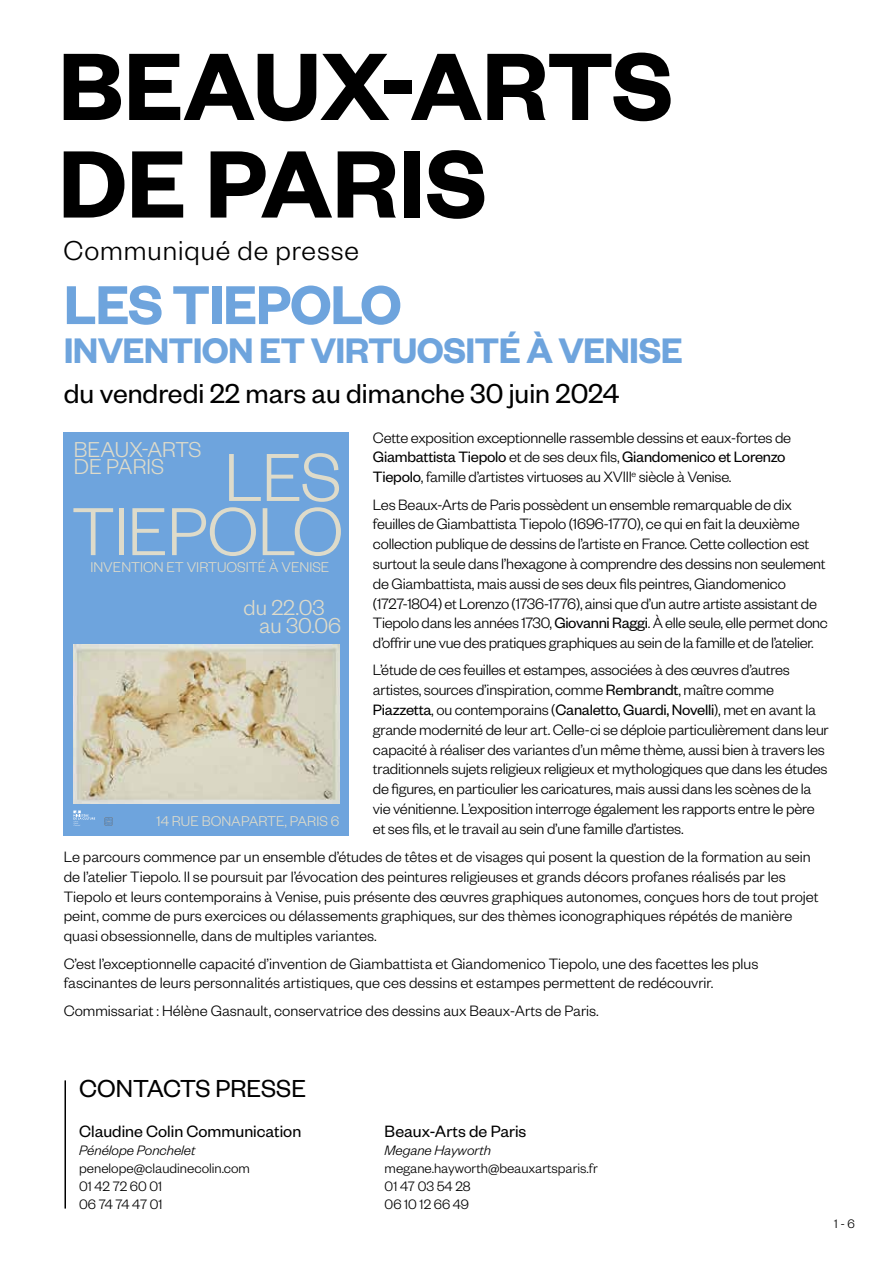
<style>
.page{position:relative;width:893px;height:1263px;background:#fff}
.page>*{position:absolute;margin:0;border:0;box-sizing:border-box;transform-origin:0 0}
.t1{font:600 105px/97.5px "Founders Grotesk";color:#000}
.t2{font:300 74.55px/54.2px "Founders Grotesk";letter-spacing:-.01em;color:#dedbca;text-align:right}
.t3{font:600 60px "Founders Grotesk";letter-spacing:-.02em;color:#6ea4dd}
.t4{font:600 39px "Founders Grotesk";letter-spacing:-.02em;color:#6ea4dd}
.t5{font:30px "Founders Grotesk";color:#000}
.t6{font:300 30px "Founders Grotesk";letter-spacing:.03em;color:#000}
.t7{font:27px "Founders Grotesk";color:#000}
.t8{font:300 23.7px/17.4px "Founders Grotesk";color:#dedbca}
.t9{font:18px "Founders Grotesk";color:#000}
.t10{font:300 16.5px/19.8px "Founders Grotesk";letter-spacing:-.015em;color:#000}
.t11{font:300 15.6px "Founders Grotesk";color:#dedbca}
.t12{font:300 15px/18px "Founders Grotesk";color:#000}
.t13{font:italic 300 15px "Founders Grotesk";color:#000}
.t14{font:300 13.5px "Founders Grotesk";color:#000}
.s1{font-weight:400}
</style>
<div class="page">
<div style="left:64px;top:432px;width:285px;height:403px;background:#6ea4dd"></div>
<img style="left:73px;top:645px;width:266px;height:158px">
<svg style="left:73px;top:810px;width:22px;height:16px"></svg>
<svg style="left:104px;top:817px;width:9px;height:9px"></svg>
<hr style="left:64px;top:1080px;width:2px;height:128px;background:#000">
<h1 class="t1" style="left:58px;top:32px;width:617px">BEAUX-ARTS<br>DE PARIS</h1>
<h3 class="t6" style="left:64px;top:233px;width:297px">Communiqué de presse</h3>
<h3 class="t3" style="left:64px;top:267px;width:339px">LES TIEPOLO</h3>
<h3 class="t4" style="left:64px;top:326px;width:621px">INVENTION ET VIRTUOSITÉ À VENISE</h3>
<h3 class="t5" style="left:64px;top:375px;width:557px">du vendredi 22 mars au dimanche 30 juin 2024</h3>
<p class="t10" style="left:373px;top:427px;width:420px">Cette exposition exceptionnelle rassemble dessins et eaux-fortes de<br><span class="s1">Giambattista Tiepolo</span> et de ses deux fils, <span class="s1">Giandomenico et Lorenzo<br>Tiepolo</span>, famille d’artistes virtuoses au XVIII<sup>e</sup> siècle à Venise.</p>
<p class="t10" style="left:373px;top:493px;width:456px">Les Beaux-Arts de Paris possèdent un ensemble remarquable de dix feuilles de Giambattista Tiepolo (1696-1770), ce qui en fait la deuxième collection publique de dessins de l’artiste en France. Cette collection est surtout la seule dans l’hexagone à comprendre des dessins non seulement de Giambattista, mais aussi de ses deux fils peintres, Giandomenico (1727-1804) et Lorenzo (1736-1776), ainsi que d’un autre artiste assistant de Tiepolo dans les années 1730, <span class="s1">Giovanni Raggi</span>. À elle seule, elle permet donc d’offrir une vue des pratiques graphiques au sein de la famille et de l’atelier.</p>
<p class="t10" style="left:373px;top:659px;width:457px">L’étude de ces feuilles et estampes, associées à des œuvres d’autres artistes, sources d’inspiration, comme <span class="s1">Rembrandt</span>, maître comme <span class="s1">Piazzetta</span>, ou contemporains (<span class="s1">Canaletto, Guardi, Novelli</span>), met en avant la grande modernité de leur art. Celle-ci se déploie particulièrement dans leur capacité à réaliser des variantes d’un même thème, aussi bien à travers les traditionnels sujets religieux religieux et mythologiques que dans les études de figures, en particulier les caricatures, mais aussi dans les scènes de la vie vénitienne. L’exposition interroge également les rapports entre le père et ses fils, et le travail au sein d’une famille d’artistes.</p>
<p class="t10" style="left:64px;top:846px;width:756px">Le parcours commence par un ensemble d’études de têtes et de visages qui posent la question de la formation au sein de l’atelier Tiepolo. Il se poursuit par l’évocation des peintures religieuses et grands décors profanes réalisés par les Tiepolo et leurs contemporains à Venise, puis présente des œuvres graphiques autonomes, conçues hors de tout projet peint, comme de purs exercices ou délassements graphiques, sur des thèmes iconographiques répétés de manière quasi obsessionnelle, dans de multiples variantes.</p>
<p class="t10" style="left:64px;top:952px;width:696px">C’est l’exceptionnelle capacité d’invention de Giambattista et Giandomenico Tiepolo, une des facettes les plus fascinantes de leurs personnalités artistiques, que ces dessins et estampes permettent de redécouvrir.</p>
<p class="t10" style="left:64px;top:1000px;width:537px">Commissariat : Hélène Gasnault, conservatrice des dessins aux Beaux-Arts de Paris.</p>
<h3 class="t8" style="left:74px;top:439px;width:129px">BEAUX-ARTS<br>DE PARIS</h3>
<h2 class="t2" style="left:72px;top:446px;width:273px">LES<br>TIEPOLO</h2>
<p class="t11" style="left:90px;top:558px;width:240px">INVENTION ET VIRTUOSITÉ À VENISE</p>
<h3 class="t8" style="left:259px;top:597px;width:83px;line-height:18px;text-indent:-16px">du 22.03 au 30.06</h3>
<p class="t11" style="left:157px;top:812px;width:184px">14 RUE BONAPARTE, PARIS 6</p>
<h3 class="t7" style="left:79px;top:1072px;width:228px">CONTACTS PRESSE</h3>
<p class="t9" style="left:79px;top:1120px;width:224px">Claudine Colin Communication</p>
<p class="t13" style="left:79px;top:1141px;width:118px">Pénélope Ponchelet</p>
<p class="t12" style="left:79px;top:1158px;width:172px">penelope@claudinecolin.com<br>01 42 72 60 01<br>06 74 74 47 01</p>
<p class="t9" style="left:385px;top:1120px;width:143px">Beaux-Arts de Paris</p>
<p class="t13" style="left:385px;top:1141px;width:108px">Megane Hayworth</p>
<p class="t12" style="left:385px;top:1158px;width:215px">megane.hayworth@beauxartsparis.fr<br>01 47 03 54 28<br>06 10 12 66 49</p>
<p class="t14" style="left:834px;top:1215px;width:22px">1 - 6</p>
</div>
